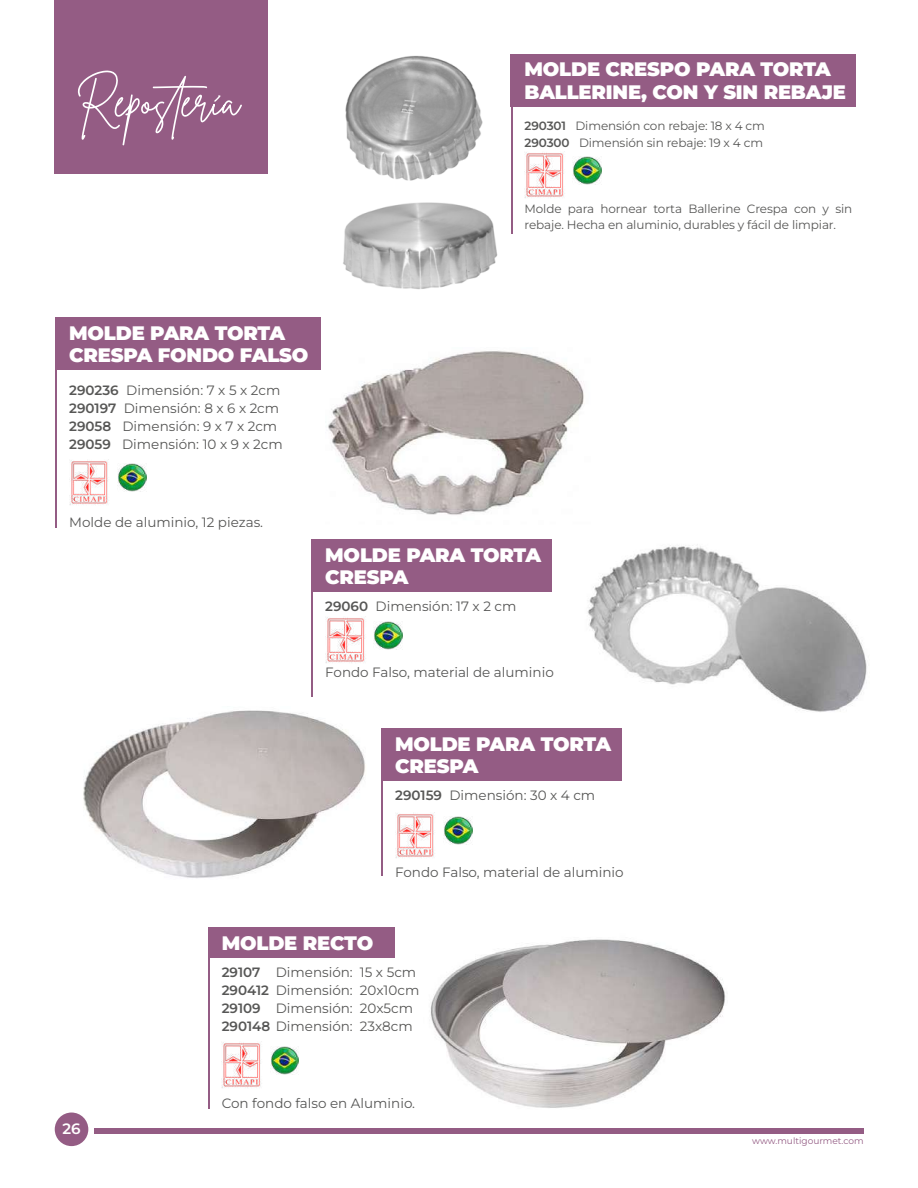
<style>
.page{position:relative;width:918px;height:1188px;background:#fff}
.page>*{position:absolute;margin:0;border:0;box-sizing:border-box;transform-origin:0 0}
.t1{font:900 19.5px/22.5px "Montserrat";letter-spacing:-.01em;color:#fff}
.t2{font:600 15px "Montserrat";color:#fff}
.t3{font:13.5px/18px "Montserrat";color:#575756}
.t4{font:12px/16.5px "Montserrat";letter-spacing:-.01em;color:#575756}
.t5{font:9px "Montserrat";color:#945c84}
.s1{font-weight:600}
</style>
<div class="page">
<div style="left:94px;top:1129px;width:770px;height:5px;background:#945c84"></div>
<div style="left:54px;top:0;width:214px;height:173px;background:#945c84"></div>
<div style="left:55px;top:1113px;width:33px;height:33px;background:#945c84;border-radius:50%"></div>
<svg style="left:77px;top:70px;width:165px;height:75px"></svg>
<img style="left:328px;top:351px;width:256px;height:164px">
<div style="left:55px;top:317px;width:265px;height:52px;background:#945c84"></div>
<hr style="left:55px;top:317px;width:2px;height:210px;background:#945c84">
<img style="left:118px;top:464px;width:28px;height:28px">
<img style="left:69px;top:459px;width:40px;height:46px">
<img style="left:587px;top:544px;width:280px;height:168px">
<img style="left:83px;top:710px;width:282px;height:168px">
<div style="left:311px;top:539px;width:241px;height:52px;background:#945c84"></div>
<div style="left:381px;top:728px;width:241px;height:53px;background:#945c84"></div>
<hr style="left:311px;top:539px;width:2px;height:158px;background:#945c84">
<hr style="left:381px;top:728px;width:2px;height:148px;background:#945c84">
<img style="left:374px;top:622px;width:28px;height:27px">
<img style="left:444px;top:817px;width:28px;height:28px">
<img style="left:325px;top:617px;width:40px;height:46px">
<img style="left:395px;top:812px;width:40px;height:46px">
<img style="left:430px;top:939px;width:296px;height:169px">
<div style="left:208px;top:928px;width:186px;height:30px;background:#945c84"></div>
<hr style="left:208px;top:928px;width:1px;height:181px;background:#945c84">
<img style="left:271px;top:1046px;width:28px;height:28px">
<img style="left:222px;top:1042px;width:39px;height:46px">
<img style="left:573px;top:157px;width:29px;height:28px">
<img style="left:345px;top:55px;width:138px;height:126px">
<img style="left:343px;top:202px;width:155px;height:88px">
<div style="left:511px;top:54px;width:345px;height:52px;background:#945c84"></div>
<hr style="left:511px;top:54px;width:2px;height:180px;background:#945c84">
<img style="left:525px;top:152px;width:39px;height:46px">
<h1 class="t1" style="left:525px;top:57px;width:323px">MOLDE CRESPO PARA TORTA<br>BALLERINE, CON Y SIN REBAJE</h1>
<p class="t4" style="left:525px;top:117px;width:242px"><span class="s1">290301</span> Dimensión con rebaje: 18 x 4 cm<br><span class="s1">290300</span> Dimensión sin rebaje: 19 x 4 cm</p>
<p class="t4" style="left:525px;top:200px;width:329px">Molde para hornear torta Ballerine Crespa con y sin rebaje. Hecha en aluminio, durables y fácil de limpiar.</p>
<h1 class="t1" style="left:69px;top:321px;width:241px">MOLDE PARA TORTA<br>CRESPA FONDO FALSO</h1>
<p class="t3" style="left:69px;top:381px;width:215px"><span class="s1">290236</span> Dimensión: 7 x 5 x 2cm<br><span class="s1">290197</span> Dimensión: 8 x 6 x 2cm<br><span class="s1">29058</span> Dimensión: 9 x 7 x 2cm<br><span class="s1">29059</span> Dimensión: 10 x 9 x 2cm</p>
<p class="t3" style="left:69px;top:513px;width:195px">Molde de aluminio, 12 piezas.</p>
<h1 class="t1" style="left:325px;top:543px;width:217px">MOLDE PARA TORTA<br>CRESPA</h1>
<p class="t3" style="left:325px;top:597px;width:193px"><span class="s1">29060</span> Dimensión: 17 x 2 cm</p>
<p class="t3" style="left:325px;top:663px;width:230px">Fondo Falso, material de aluminio</p>
<h1 class="t1" style="left:395px;top:732px;width:217px">MOLDE PARA TORTA<br>CRESPA</h1>
<p class="t3" style="left:395px;top:786px;width:202px"><span class="s1">290159</span> Dimensión: 30 x 4 cm</p>
<p class="t3" style="left:395px;top:863px;width:230px">Fondo Falso, material de aluminio</p>
<h1 class="t1" style="left:222px;top:932px;width:153px">MOLDE RECTO</h1>
<p class="t3" style="left:222px;top:963px;width:199px"><span class="s1">29107</span> Dimensión: 15 x 5cm<br><span class="s1">290412</span> Dimensión: 20x10cm<br><span class="s1">29109</span> Dimensión: 20x5cm<br><span class="s1">290148</span> Dimensión: 23x8cm</p>
<p class="t2" style="left:62px;top:1119px;width:20px">26</p>
<p class="t3" style="left:222px;top:1094px;width:195px">Con fondo falso en Aluminio.</p>
<p class="t5" style="left:752px;top:1134px;width:113px">www.multigourmet.com</p>
</div>
